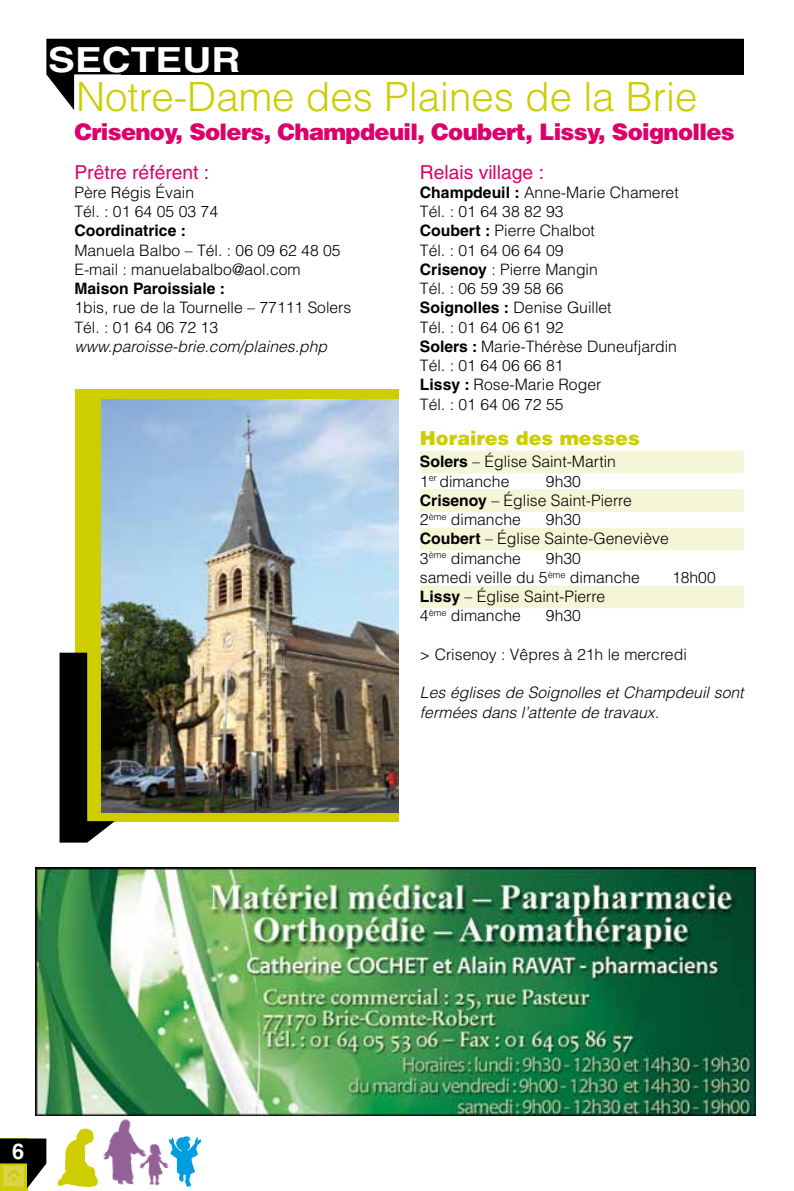
<style>
.page{position:relative;width:794px;height:1191px;background:#fff}
.page>*{position:absolute;margin:0;border:0;box-sizing:border-box;transform-origin:0 0}
.t1{font:300 40.25px "Helvetica";color:#cdcd00}
.t2{font:700 34.65px "Helvetica";color:#fff;scale:1.16 1}
.t3{font:900 22.75px "Helvetica";letter-spacing:-.03em;color:#dc006b}
.t4{font:700 21.88px "Helvetica";color:#fff}
.t5{font:19.25px "Helvetica";color:#dc006b}
.t6{font:900 19.25px "Helvetica";color:#cdcd00}
.t7{font:300 15.75px/19.2px "Helvetica";color:#000}
.t8{font:italic 300 15.75px/19.2px "Helvetica";color:#000}
.t9{font:700 15.75px "Helvetica";color:#000}
.s1{font-weight:700}
</style>
<div class="page">
<div style="left:0;top:1138px;width:27px;height:53px;background:#cdcd00"></div>
<svg style="left:0;top:1138px;width:46px;height:50px"></svg>
<img style="left:57px;top:1128px;width:41px;height:60px">
<img style="left:170px;top:1136px;width:32px;height:50px">
<img style="left:103px;top:1119px;width:67px;height:67px">
<svg style="left:46px;top:39px;width:697px;height:71px;fill:#000"></svg>
<img style="left:36px;top:867px;width:719px;height:248px">
<div style="left:420px;top:450px;width:323px;height:23px;background:#f5f5d8"></div>
<div style="left:420px;top:489px;width:323px;height:23px;background:#f5f5d8"></div>
<div style="left:420px;top:527px;width:323px;height:23px;background:#f5f5d8"></div>
<div style="left:420px;top:585px;width:323px;height:23px;background:#f5f5d8"></div>
<div style="left:75px;top:389px;width:324px;height:433px;background:#cdcd00"></div>
<svg style="left:60px;top:652px;width:55px;height:190px"></svg>
<img style="left:101px;top:400px;width:298px;height:412px">
<h2 class="t2" style="left:48px;top:38px;width:167px">SECTEUR</h2>
<h1 class="t1" style="left:76px;top:72px;width:623px">Notre-Dame des Plaines de la Brie</h1>
<h3 class="t3" style="left:74px;top:117px;width:662px">Crisenoy, Solers, Champdeuil, Coubert, Lissy, Soignolles</h3>
<p class="t5" style="left:74px;top:161px;width:136px">Prêtre référent :</p>
<p class="t7" style="left:74px;top:182px;width:145px">Père Régis Évain<br>Tél. : 01 64 05 03 74</p>
<p class="t9" style="left:74px;top:221px;width:113px">Coordinatrice :</p>
<p class="t7" style="left:74px;top:240px;width:268px">Manuela Balbo – Tél. : 06 09 62 48 05<br>E-mail : manuelabalbo@aol.com</p>
<p class="t9" style="left:74px;top:279px;width:152px">Maison Paroissiale :</p>
<p class="t7" style="left:74px;top:298px;width:278px">1bis, rue de la Tournelle – 77111 Solers<br>Tél. : 01 64 06 72 13</p>
<p class="t8" style="left:74px;top:336px;width:254px">www.paroisse-brie.com/plaines.php</p>
<p class="t5" style="left:420px;top:161px;width:126px">Relais village :</p>
<p class="t7" style="left:420px;top:182px;width:260px"><span class="s1">Champdeuil :</span> Anne-Marie Chameret<br>Tél. : 01 64 38 82 93<br><span class="s1">Coubert :</span> Pierre Chalbot<br>Tél. : 01 64 06 64 09<br><span class="s1">Crisenoy</span> : Pierre Mangin<br>Tél. : 06 59 39 58 66<br><span class="s1">Soignolles :</span> Denise Guillet<br>Tél. : 01 64 06 61 92<br><span class="s1">Solers :</span> Marie-Thérèse Duneufjardin<br>Tél. : 01 64 06 66 81<br><span class="s1">Lissy :</span> Rose-Marie Roger<br>Tél. : 01 64 06 72 55</p>
<p class="t6" style="left:420px;top:425px;width:221px">Horaires des messes</p>
<p class="t7" style="left:420px;top:452px;width:198px"><span class="s1">Solers</span> – Église Saint-Martin<br>1<sup>er</sup> dimanche</p>
<p class="t7" style="left:420px;top:471px;width:214px;text-indent:126px">9h30<br><span class="s1">Crisenoy</span> – Église Saint-Pierre<br>2<sup>ème</sup> dimanche</p>
<p class="t7" style="left:420px;top:510px;width:250px;text-indent:126px">9h30<br><span class="s1">Coubert</span> – Église Sainte-Geneviève<br>3<sup>ème</sup> dimanche</p>
<p class="t7" style="left:420px;top:548px;width:222px;text-indent:126px">9h30<br>samedi veille du 5<sup>ème</sup> dimanche</p>
<p class="t7" style="left:672px;top:567px;width:45px">18h00</p>
<p class="t7" style="left:420px;top:587px;width:187px"><span class="s1">Lissy</span> – Église Saint-Pierre<br>4<sup>ème</sup> dimanche</p>
<p class="t7" style="left:546px;top:606px;width:37px">9h30</p>
<p class="t7" style="left:420px;top:644px;width:268px">&gt; Crisenoy : Vêpres à 21h le mercredi</p>
<p class="t8" style="left:420px;top:683px;width:325px">Les églises de Soignolles et Champdeuil sont fermées dans l’attente de travaux.</p>
<h3 class="t4" style="left:12px;top:1138px;width:14px">6</h3>
</div>
